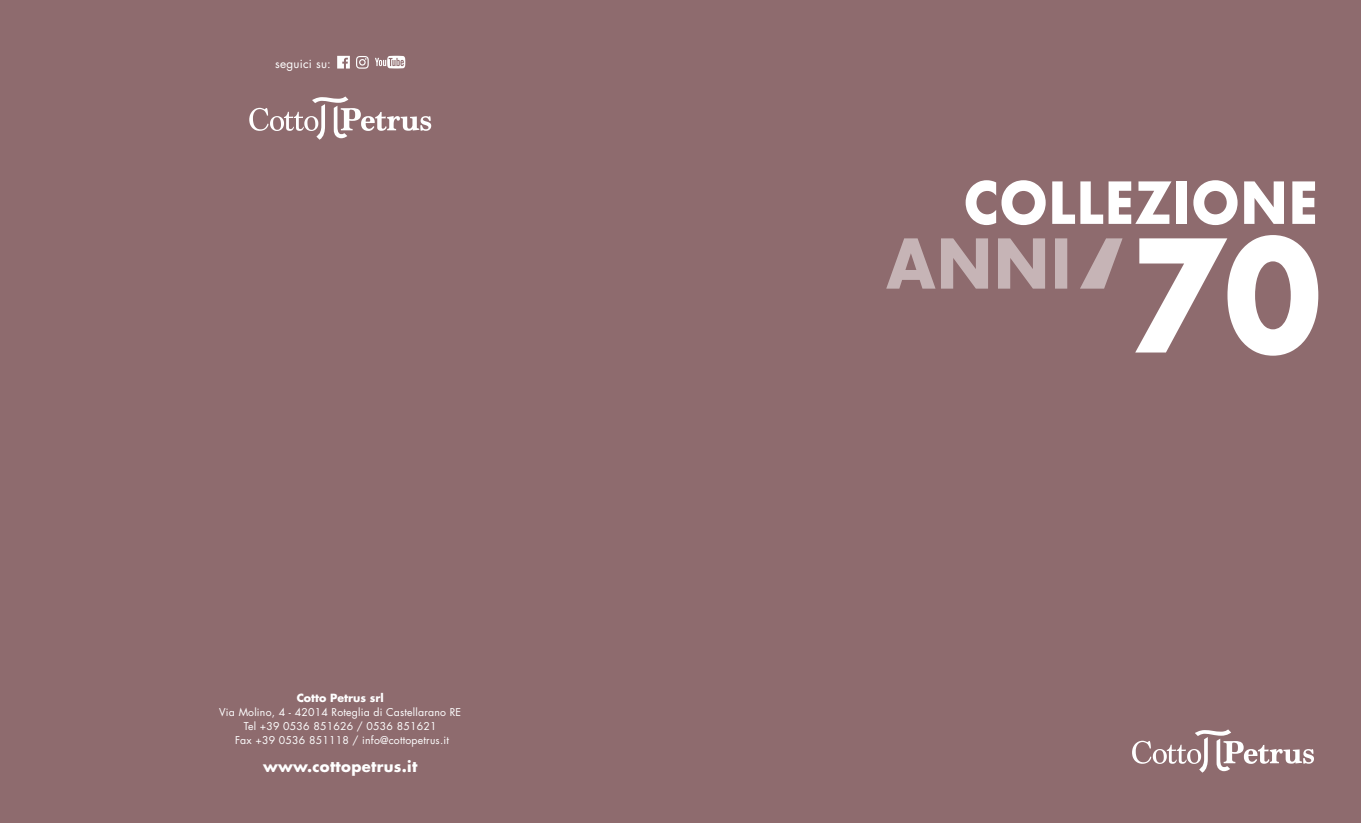
<style>
.page{position:relative;width:1361px;height:823px;background:#fff}
.page>*{position:absolute;margin:0;border:0;box-sizing:border-box;transform-origin:0 0}
.t1{font:700 56.3px "Futura";color:#fff;scale:.94 1}
.t2{font:700 14.9px "Futura Std";letter-spacing:.02em;color:#fff}
.t3{font:11.8px "Futura Std";letter-spacing:.02em;color:#fff}
.t4{font:700 11px "Futura Std";color:#fff}
.t5{font:10.5px/14px "Futura Std";letter-spacing:.02em;color:#fff;text-align:center}
</style>
<div class="page">
<div style="left:0;top:0;width:1361px;height:822px;background:#8e6b6e"></div>
<svg style="left:249px;top:96px;width:182px;height:44px"></svg>
<svg style="left:337px;top:56px;width:13px;height:12px"></svg>
<svg style="left:356px;top:56px;width:13px;height:13px"></svg>
<svg style="left:375px;top:56px;width:30px;height:12px"></svg>
<svg style="left:1132px;top:729px;width:182px;height:43px"></svg>
<svg style="left:1135px;top:235px;width:183px;height:120px"></svg>
<svg style="left:1080px;top:238px;width:42px;height:50px"></svg>
<svg style="left:886px;top:238px;width:181px;height:50px"></svg>
<p class="t3" style="left:275px;top:56px;width:57px">seguici su:</p>
<p class="t4" style="left:297px;top:689px;width:89px">Cotto Petrus srl</p>
<p class="t5" style="left:219px;top:704px;width:243px">Via Molino, 4 - 42014 Roteglia di Castellarano RE<br>Tel +39 0536 851626 / 0536 851621<br>Fax +39 0536 851118 / info@cottopetrus.it</p>
<h2 class="t2" style="left:263px;top:756px;width:156px">www.cottopetrus.it</h2>
<h1 class="t1" style="left:963px;top:162px;width:379px">COLLEZIONE</h1>
</div>
